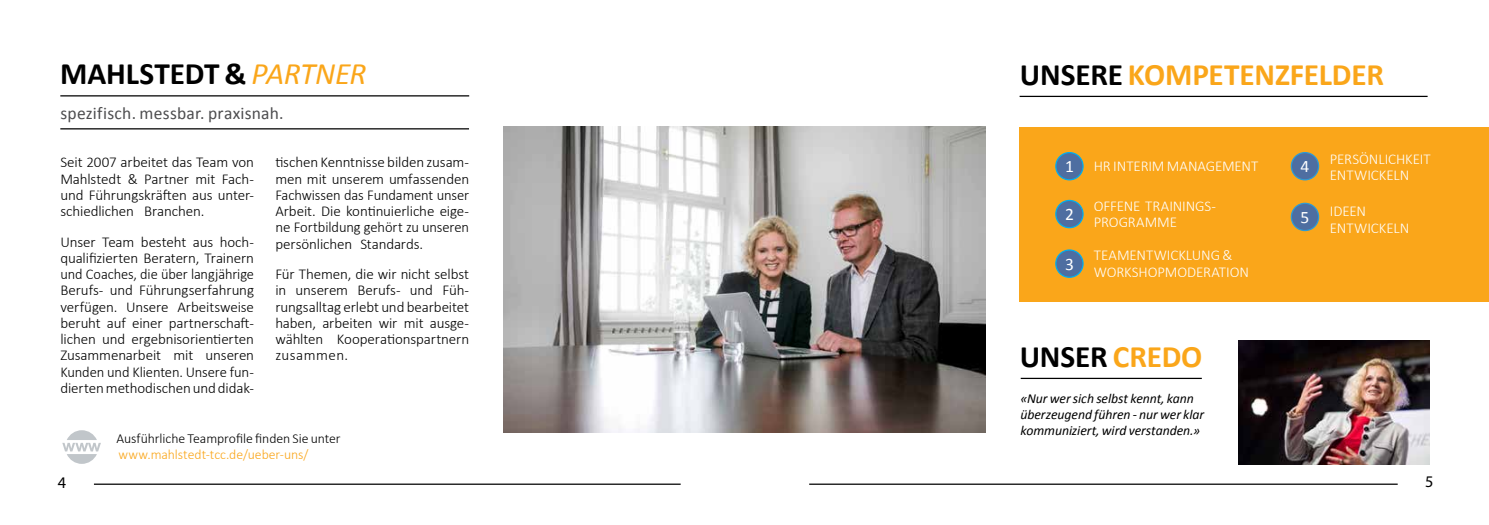
<style>
.page{position:relative;width:1489px;height:525px;background:#fff}
.page>*{position:absolute;margin:0;border:0;box-sizing:border-box;transform-origin:0 0}
.t1{font:700 31.25px "Calibri";letter-spacing:-.005em;color:#000}
.t2{font:700 31.25px "Calibri";letter-spacing:-.005em;color:#faa61a}
.t3{font:17.5px "Calibri";letter-spacing:.015em;color:#4d4d4f}
.t4{font:17.5px "Calibri";color:#fff}
.t5{font:16.25px "Myriad Pro";color:#000}
.t6{font:300 15px/16.2px "Calibri";letter-spacing:-.01em;color:#000;text-align:justify}
.t7{font:300 15px/16.2px "Calibri";letter-spacing:-.005em;color:#fff}
.t8{font:italic 13.75px/16.2px "Calibri";letter-spacing:-.005em;color:#000}
.t9{font:300 13.75px "Calibri";letter-spacing:-.005em;color:#000}
.t10{font:300 13.75px "Calibri";letter-spacing:-.005em;color:#faa61a}
.s1{font-weight:400;font-style:italic;color:#faa61a}
.s2{color:#000}
.s3{color:#faa61a}
.s4{font-weight:400;font-size:17.5px}
</style>
<div class="page">
<img style="left:1238px;top:340px;width:191px;height:124px">
<img style="left:503px;top:127px;width:482px;height:305px">
<hr style="left:60px;top:95px;width:409px;height:1px;background:#000">
<hr style="left:60px;top:128px;width:409px;height:1px;background:#000">
<hr style="left:1019px;top:96px;width:408px;height:1px;background:#000">
<hr style="left:1020px;top:377px;width:181px;height:2px;background:#000">
<div style="left:1019px;top:127px;width:469px;height:174px;background:#faa61a"></div>
<div style="left:1055px;top:152px;width:27px;height:28px;background:#4e6ea1;border-radius:50%"></div>
<div style="left:1055px;top:152px;width:28px;height:28px;border:1px solid #00aeef;border-radius:50%"></div>
<div style="left:1055px;top:200px;width:27px;height:27px;background:#4e6ea1;border-radius:50%"></div>
<div style="left:1055px;top:200px;width:28px;height:28px;border:1px solid #00aeef;border-radius:50%"></div>
<div style="left:1055px;top:250px;width:27px;height:27px;background:#4e6ea1;border-radius:50%"></div>
<div style="left:1055px;top:249px;width:28px;height:29px;border:1px solid #00aeef;border-radius:50%"></div>
<div style="left:1291px;top:152px;width:27px;height:28px;background:#4e6ea1;border-radius:50%"></div>
<div style="left:1290px;top:152px;width:28px;height:28px;border:1px solid #2c9bd6;border-radius:50%"></div>
<div style="left:1291px;top:203px;width:27px;height:27px;background:#4e6ea1;border-radius:50%"></div>
<div style="left:1290px;top:202px;width:28px;height:29px;border:1px solid #2c9bd6;border-radius:50%"></div>
<svg style="left:62px;top:430px;width:39px;height:33px"></svg>
<hr style="left:809px;top:483px;width:588px;height:1px;background:#000">
<hr style="left:94px;top:483px;width:586px;height:1px;background:#000">
<h1 class="t1" style="left:60px;top:51px;width:308px">MAHLSTEDT &amp; <span class="s1">PARTNER</span></h1>
<p class="t3" style="left:60px;top:100px;width:225px">spezifisch. messbar. praxisnah.</p>
<p class="t6" style="left:60px;top:154px;width:195px">Seit 2007 arbeitet das Team von Mahlstedt &amp; Partner mit Fach&shy;und Führungskräften aus unter&shy;schiedlichen Branchen.</p>
<p class="t6" style="left:60px;top:233px;width:195px">Unser Team besteht aus hoch&shy;qualifizierten Beratern, Trainern und Coaches, die über langjährige Berufs- und Führungserfahrung verfügen. Unsere Arbeitsweise beruht auf einer partnerschaft&shy;lichen und ergebnisorientierten Zusammenarbeit mit unseren Kunden und Klienten. Unsere fun&shy;dierten methodischen und didak-</p>
<p class="t6" style="left:275px;top:154px;width:195px">tischen Kenntnisse bilden zusam&shy;men mit unserem umfassenden Fachwissen das Fundament unser Arbeit. Die kontinuierliche eige&shy;ne Fortbildung gehört zu unseren persönlichen Standards.</p>
<p class="t6" style="left:275px;top:266px;width:195px">Für Themen, die wir nicht selbst in unserem Berufs- und Füh&shy;rungsalltag erlebt und bearbeitet haben, arbeiten wir mit ausge&shy;wählten Kooperationspartnern zusammen.</p>
<p class="t9" style="left:116px;top:429px;width:226px">Ausführliche Teamprofile finden Sie unter</p>
<p class="t10" style="left:119px;top:445px;width:191px">www.mahlstedt-tcc.de/ueber-uns/</p>
<h1 class="t2" style="left:1019px;top:52px;width:366px"><span class="s2">UNSERE</span> KOMPETENZFELDER</h1>
<p class="t4" style="left:1064px;top:154px;width:10px">1</p>
<p class="t4" style="left:1064px;top:202px;width:10px">2</p>
<p class="t4" style="left:1064px;top:251px;width:10px">3</p>
<p class="t7" style="left:1093px;top:157px;width:166px">HR INTERIM MANAGEMENT</p>
<p class="t7" style="left:1093px;top:198px;width:124px">OFFENE TRAININGS-<br>PROGRAMME</p>
<p class="t7" style="left:1093px;top:247px;width:157px">TEAMENTWICKLUNG &amp;<br>WORKSHOPMODERATION</p>
<h1 class="t1" style="left:1019px;top:334px;width:184px">UNSER <span class="s3">CREDO</span></h1>
<p class="t8" style="left:1020px;top:389px;width:185px">«Nur wer sich selbst kennt, kann überzeugend führen - nur wer klar kommuniziert, wird verstanden.»</p>
<p class="t4" style="left:1300px;top:154px;width:10px">4</p>
<p class="t7" style="left:1329px;top:151px;width:102px">PERSÖNLICHKEIT<br>ENTWICKELN</p>
<p class="t7" style="left:1329px;top:203px;width:81px;text-indent:-29px"><span class="s4">5</span> IDEEN<br>ENTWICKELN</p>
<p class="t5" style="left:58px;top:472px;width:10px">4</p>
<p class="t5" style="left:1424px;top:471px;width:10px">5</p>
</div>
